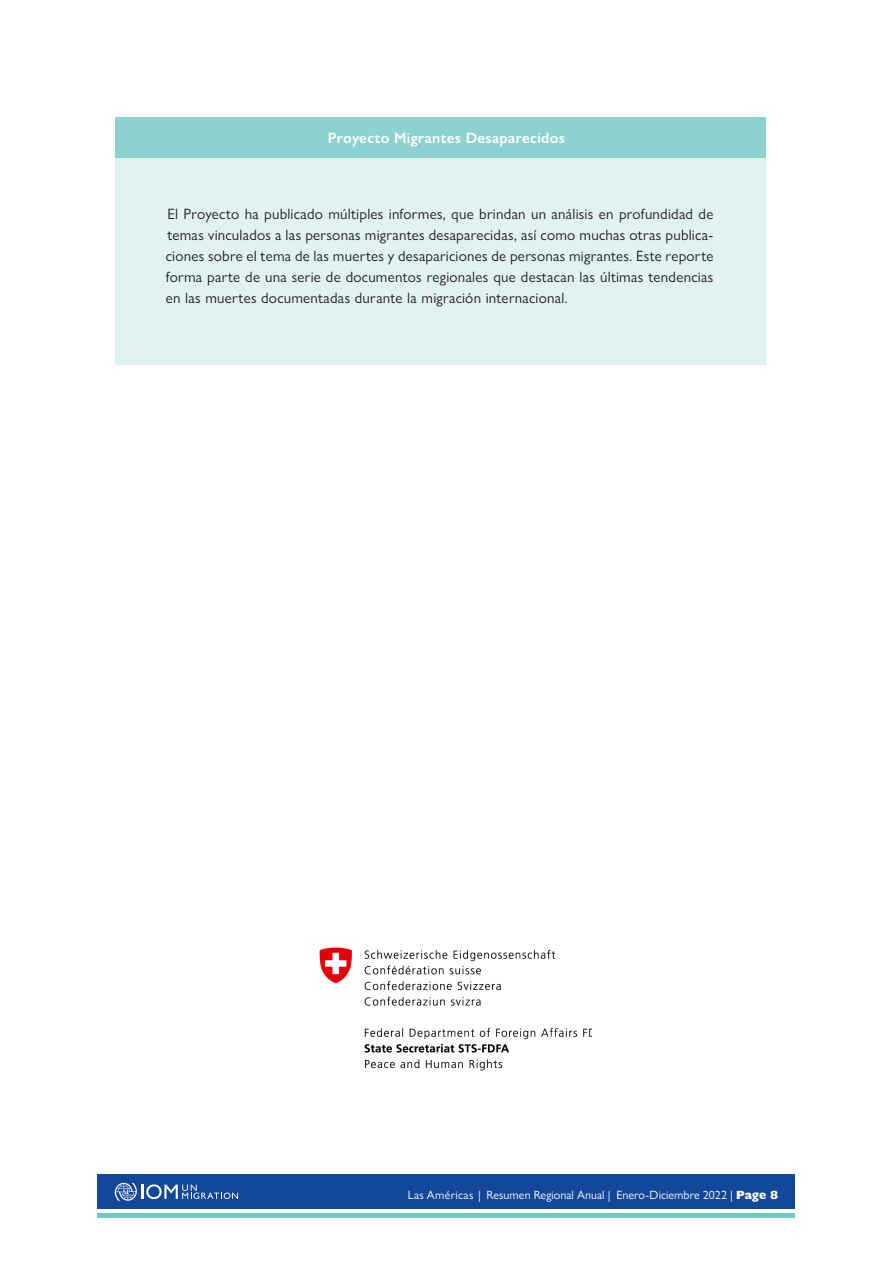
<style>
.page{position:relative;width:893px;height:1263px;background:#fff}
.page>*{position:absolute;margin:0;border:0;box-sizing:border-box;transform-origin:0 0}
.Footnote{font:15px/21px "Gill Sans Nova";letter-spacing:.015em;color:#231f20;text-align:justify}
.Body{font:600 15px "Gill Sans Nova";letter-spacing:.02em;color:#fff}
.t1{font:12px "Gill Sans Nova";letter-spacing:.005em;color:#fff}
.s1{font-weight:800}
</style>
<div class="page">
<div style="left:98px;top:1175px;width:697px;height:34px;background:#134799"></div>
<svg style="left:115px;top:1183px;width:123px;height:18px"></svg>
<hr style="left:98px;top:1213px;width:697px;height:4px;background:#6dc9c4">
<img style="left:319px;top:947px;width:273px;height:124px">
<div style="left:115px;top:117px;width:650px;height:41px;background:#8dd2cf"></div>
<div style="left:115px;top:158px;width:650px;height:207px;background:#e0f2f1"></div>
<p class="Body" style="left:328px;top:128px;width:239px">Proyecto Migrantes Desaparecidos</p>
<p class="Footnote" style="left:166px;top:203px;width:549px">El Proyecto ha publicado múltiples informes, que brindan un análisis en profundidad de temas vinculados a las personas migrantes desaparecidas, así como muchas otras publica&shy;ciones sobre el tema de las muertes y desapariciones de personas migrantes. Este reporte forma parte de una serie de documentos regionales que destacan las últimas tendencias en las muertes documentadas durante la migración internacional.</p>
<p class="t1" style="left:408px;top:1187px;width:372px">Las Américas | Resumen Regional Anual | Enero-Diciembre 2022 | <span class="s1">Page 8</span></p>
</div>
